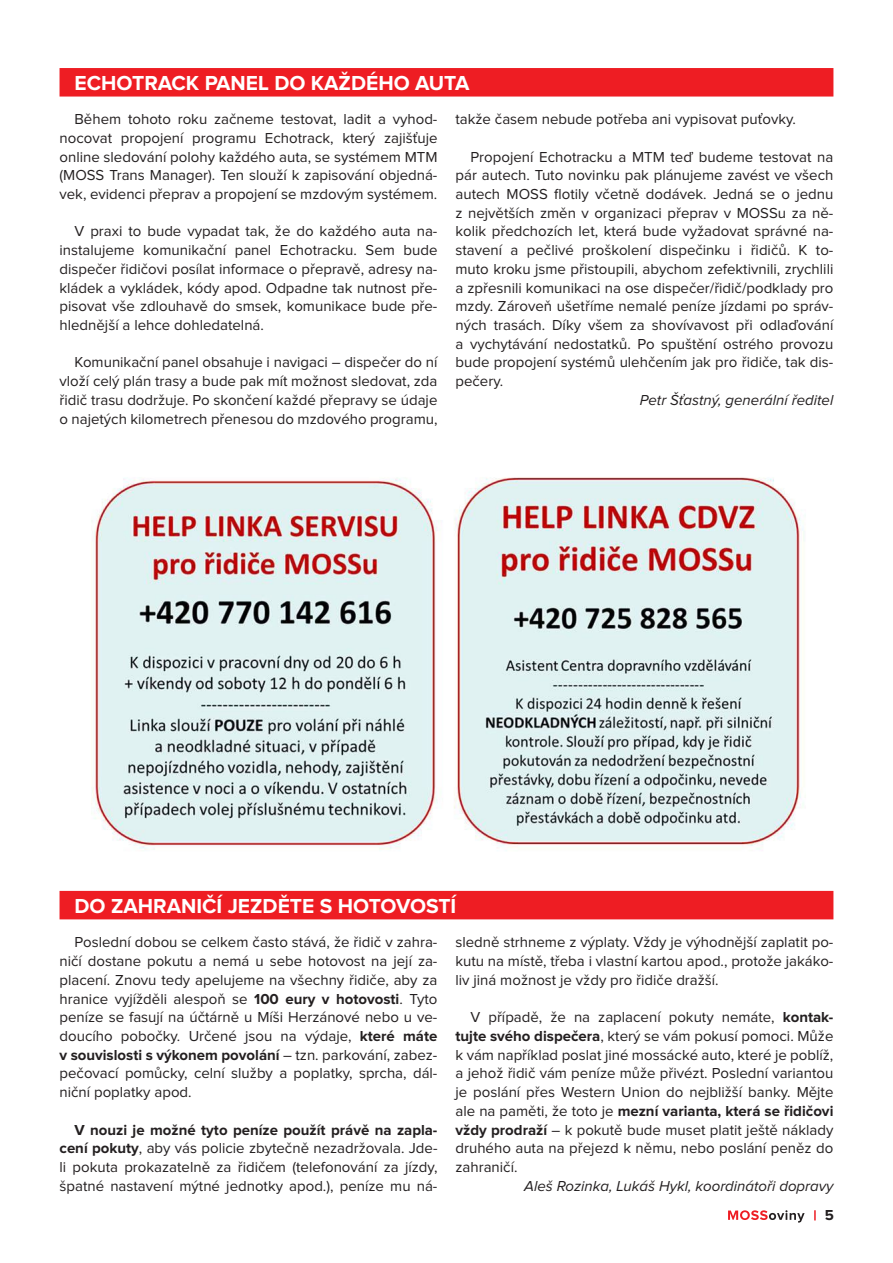
<style>
.page{position:relative;width:893px;height:1263px;background:#fff}
.page>*{position:absolute;margin:0;border:0;box-sizing:border-box;transform-origin:0 0}
.mezititulky{font:700 21px "Proxima Nova";color:#fff}
.zakladni-text{font:15px/18.8px "Proxima Nova";color:#231f20;text-align:justify}
.zakladni-text-2{font:italic 15px "Proxima Nova";color:#231f20}
.t1{font:700 15px "Proxima Nova";color:#231f20}
.s1{font-weight:700}
</style>
<div class="page">
<svg style="left:728px;top:1210px;width:77px;height:12px"></svg>
<svg style="left:814px;top:1210px;width:2px;height:10px"></svg>
<img style="left:91px;top:477px;width:713px;height:374px">
<div style="left:60px;top:68px;width:773px;height:29px;background:#ee1d23"></div>
<div style="left:60px;top:891px;width:773px;height:28px;background:#ee1d23"></div>
<p class="mezititulky" style="left:75px;top:74px;width:396px">ECHOTRACK PANEL DO KAŽDÉHO AUTA</p>
<p class="zakladni-text" style="left:60px;top:110px;width:379px;text-indent:15px">Během tohoto roku začneme testovat, ladit a vyhod&shy;nocovat propojení programu Echotrack, který zajišťuje online sledování polohy každého auta, se systémem MTM (MOSS Trans Manager). Ten slouží k zapisování objedná&shy;vek, evidenci přeprav a propojení se mzdovým systémem.</p>
<p class="zakladni-text" style="left:60px;top:223px;width:379px;text-indent:15px">V praxi to bude vypadat tak, že do každého auta na&shy;instalujeme komunikační panel Echotracku. Sem bude dispečer řidičovi posílat informace o přepravě, adresy na&shy;kládek a vykládek, kódy apod. Odpadne tak nutnost pře&shy;pisovat vše zdlouhavě do smsek, komunikace bude pře&shy;hlednější a lehce dohledatelná.</p>
<p class="zakladni-text" style="left:60px;top:354px;width:379px;text-indent:15px">Komunikační panel obsahuje i navigaci – dispečer do ní vloží celý plán trasy a bude pak mít možnost sledovat, zda řidič trasu dodržuje. Po skončení každé přepravy se údaje o najetých kilometrech přenesou do mzdového programu,</p>
<p class="zakladni-text" style="left:455px;top:110px;width:342px">takže časem nebude potřeba ani vypisovat puťovky.</p>
<p class="zakladni-text" style="left:455px;top:148px;width:379px;text-indent:15px">Propojení Echotracku a MTM teď budeme testovat na pár autech. Tuto novinku pak plánujeme zavést ve všech autech MOSS flotily včetně dodávek. Jedná se o jednu z největších změn v organizaci přeprav v MOSSu za ně&shy;kolik předchozích let, která bude vyžadovat správné na&shy;stavení a pečlivé proškolení dispečinku i řidičů. K to&shy;muto kroku jsme přistoupili, abychom zefektivnili, zrychlili a zpřesnili komunikaci na ose dispečer/řidič/podklady pro mzdy. Zároveň ušetříme nemalé peníze jízdami po správ&shy;ných trasách. Díky všem za shovívavost při odlaďování a vychytávání nedostatků. Po spuštění ostrého provozu bude propojení systémů ulehčením jak pro řidiče, tak dis&shy;pečery.</p>
<p class="zakladni-text-2" style="left:640px;top:393px;width:195px">Petr Šťastný, generální ředitel</p>
<p class="mezititulky" style="left:75px;top:896px;width:383px">DO ZAHRANIČÍ JEZDĚTE S HOTOVOSTÍ</p>
<p class="zakladni-text" style="left:60px;top:934px;width:379px;text-indent:15px">Poslední dobou se celkem často stává, že řidič v zahra&shy;ničí dostane pokutu a nemá u sebe hotovost na její za&shy;placení. Znovu tedy apelujeme na všechny řidiče, aby za hranice vyjížděli alespoň se <span class="s1">100 eury v hotovosti</span>. Tyto peníze se fasují na účtárně u Míši Herzánové nebo u ve&shy;doucího pobočky. Určené jsou na výdaje, <span class="s1">které máte v souvislosti s výkonem povolání</span> – tzn. parkování, zabez&shy;pečovací pomůcky, celní služby a poplatky, sprcha, dál&shy;niční poplatky apod.</p>
<p class="zakladni-text" style="left:60px;top:1121px;width:379px;text-indent:15px"><span class="s1">V nouzi je možné tyto peníze použít právě na zapla&shy;cení pokuty</span>, aby vás policie zbytečně nezadržovala. Jde&shy;li pokuta prokazatelně za řidičem (telefonování za jízdy, špatné nastavení mýtné jednotky apod.), peníze mu ná-</p>
<p class="zakladni-text" style="left:455px;top:934px;width:379px">sledně strhneme z výplaty. Vždy je výhodnější zaplatit po&shy;kutu na místě, třeba i vlastní kartou apod., protože jakáko&shy;liv jiná možnost je vždy pro řidiče dražší.</p>
<p class="zakladni-text" style="left:455px;top:1008px;width:379px;text-indent:15px">V případě, že na zaplacení pokuty nemáte, <span class="s1">kontak&shy;tujte svého dispečera</span>, který se vám pokusí pomoci. Může k vám například poslat jiné mossácké auto, které je poblíž, a jehož řidič vám peníze může přivézt. Poslední variantou je poslání přes Western Union do nejbližší banky. Mějte ale na paměti, že toto je <span class="s1">mezní varianta, která se řidičovi vždy prodraží</span> – k pokutě bude muset platit ještě náklady druhého auta na přejezd k němu, nebo poslání peněz do zahraničí.</p>
<p class="zakladni-text-2" style="left:524px;top:1179px;width:311px">Aleš Rozinka, Lukáš Hykl, koordinátoři dopravy</p>
<p class="t1" style="left:825px;top:1208px;width:11px">5</p>
</div>
